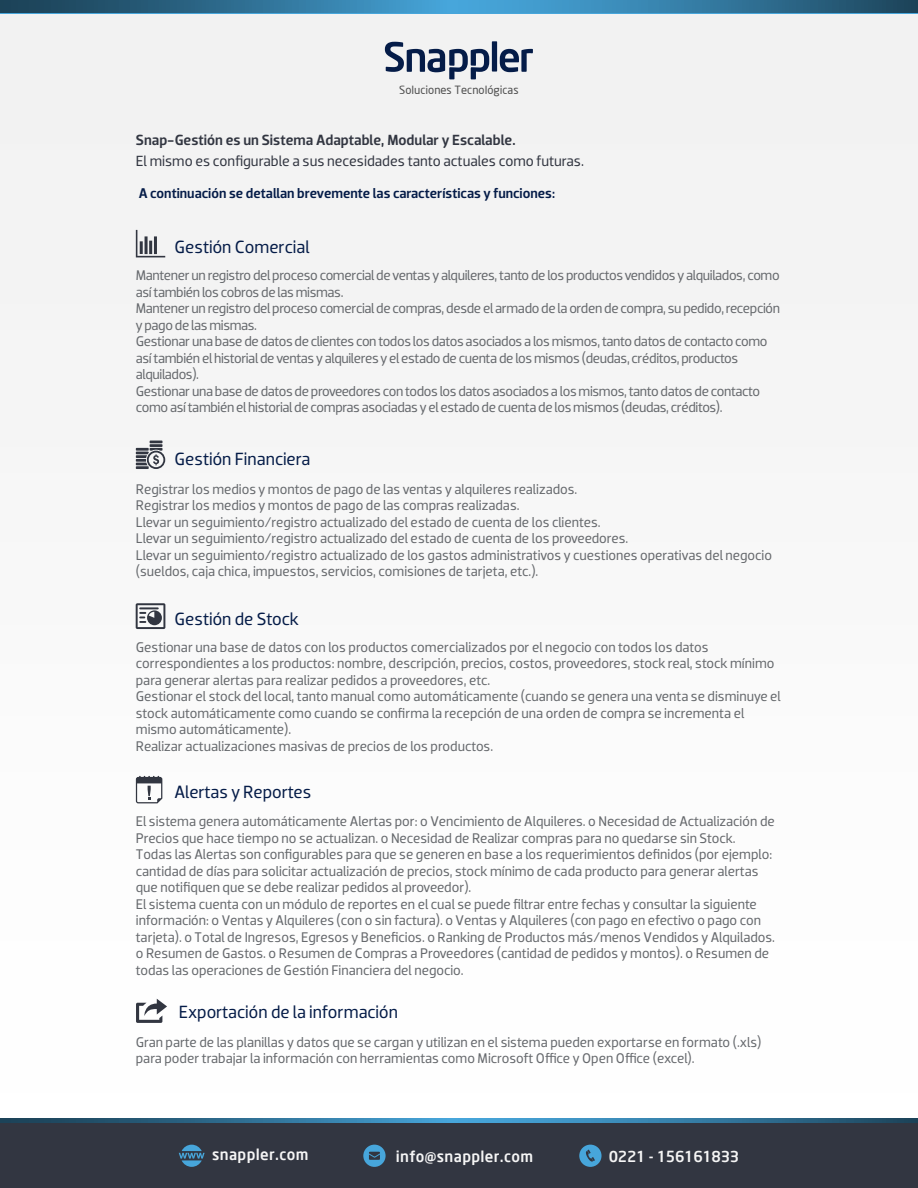
<style>
.page{position:relative;width:918px;height:1188px;background:#fff}
.page>*{position:absolute;margin:0;border:0;box-sizing:border-box;transform-origin:0 0}
.t1{font:18px "Dobra";color:#051c48}
.t2{font:15px "Dobra";color:#323641}
.t3{font:500 15px "Dobra";color:#323641}
.t4{font:500 15px "Neo Sans";letter-spacing:.025em;color:#f5f5f5}
.t5{font:500 15px "Neo Sans";letter-spacing:-.02em;color:#f5f5f5}
.t6{font:14.25px/16.5px "Dobra";color:#66696d}
.t7{font:14.25px/16.5px "Dobra";letter-spacing:-.025em;color:#66696d}
.t8{font:500 14.25px "Dobra";color:#051c48}
.t9{font:11.25px "Neo Sans";color:#4f4f4f}
</style>
<div class="page">
<div style="left:0;top:13px;width:918px;height:1105px;background:#f8f8f8"></div>
<svg style="left:385px;top:41px;width:148px;height:38px"></svg>
<svg style="left:0;top:12px;width:918px;height:1px"></svg>
<svg style="left:0;top:0;width:918px;height:12px;background:#31749a"></svg>
<svg style="left:0;top:1118px;width:918px;height:5px;background:#31749a"></svg>
<div style="left:0;top:1123px;width:918px;height:65px;background:#323641"></div>
<svg style="left:579px;top:1145px;width:23px;height:22px"></svg>
<svg style="left:179px;top:1145px;width:26px;height:22px"></svg>
<svg style="left:363px;top:1145px;width:23px;height:22px"></svg>
<svg style="left:136px;top:603px;width:29px;height:26px"></svg>
<svg style="left:136px;top:999px;width:31px;height:24px"></svg>
<svg style="left:136px;top:776px;width:26px;height:27px"></svg>
<svg style="left:136px;top:441px;width:29px;height:28px"></svg>
<svg style="left:136px;top:230px;width:29px;height:27px"></svg>
<p class="t9" style="left:399px;top:83px;width:121px">Soluciones Tecnológicas</p>
<p class="t3" style="left:136px;top:131px;width:381px">Snap-Gestión es un Sistema Adaptable, Modular y Escalable.</p>
<p class="t2" style="left:136px;top:152px;width:450px">El mismo es configurable a sus necesidades tanto actuales como futuras.</p>
<p class="t8" style="left:139px;top:185px;width:418px">A continuación se detallan brevemente las características y funciones:</p>
<p class="t1" style="left:175px;top:236px;width:136px">Gestión Comercial</p>
<p class="t7" style="left:136px;top:267px;width:646px">Mantener un registro del proceso comercial de ventas y alquileres, tanto de los productos vendidos y alquilados, como así también los cobros de las mismas.<br>Mantener un registro del proceso comercial de compras, desde el armado de la orden de compra, su pedido, recepción y pago de las mismas.<br>Gestionar una base de datos de clientes con todos los datos asociados a los mismos, tanto datos de contacto como así también el historial de ventas y alquileres y el estado de cuenta de los mismos (deudas, créditos, productos alquilados).<br>Gestionar una base de datos de proveedores con todos los datos asociados a los mismos, tanto datos de contacto como así también el historial de compras asociadas y el estado de cuenta de los mismos (deudas, créditos).</p>
<p class="t1" style="left:175px;top:448px;width:137px">Gestión Financiera</p>
<p class="t6" style="left:136px;top:481px;width:638px">Registrar los medios y montos de pago de las ventas y alquileres realizados.<br>Registrar los medios y montos de pago de las compras realizadas.<br>Llevar un seguimiento/registro actualizado del estado de cuenta de los clientes.<br>Llevar un seguimiento/registro actualizado del estado de cuenta de los proveedores.<br>Llevar un seguimiento/registro actualizado de los gastos administrativos y cuestiones operativas del negocio (sueldos, caja chica, impuestos, servicios, comisiones de tarjeta, etc.).</p>
<p class="t1" style="left:175px;top:608px;width:126px">Gestión de Stock</p>
<p class="t6" style="left:136px;top:639px;width:646px">Gestionar una base de datos con los productos comercializados por el negocio con todos los datos correspondientes a los productos: nombre, descripción, precios, costos, proveedores, stock real, stock mínimo para generar alertas para realizar pedidos a proveedores, etc.<br>Gestionar el stock del local, tanto manual como automáticamente (cuando se genera una venta se disminuye el stock automáticamente como cuando se confirma la recepción de una orden de compra se incrementa el mismo automáticamente).<br>Realizar actualizaciones masivas de precios de los productos.</p>
<p class="t1" style="left:175px;top:781px;width:138px">Alertas y Reportes</p>
<p class="t6" style="left:136px;top:813px;width:641px">El sistema genera automáticamente Alertas por: o Vencimiento de Alquileres. o Necesidad de Actualización de Precios que hace tiempo no se actualizan. o Necesidad de Realizar compras para no quedarse sin Stock.<br>Todas las Alertas son configurables para que se generen en base a los requerimientos definidos (por ejemplo: cantidad de días para solicitar actualización de precios, stock mínimo de cada producto para generar alertas que notifiquen que se debe realizar pedidos al proveedor).<br>El sistema cuenta con un módulo de reportes en el cual se puede filtrar entre fechas y consultar la siguiente información: o Ventas y Alquileres (con o sin factura). o Ventas y Alquileres (con pago en efectivo o pago con tarjeta). o Total de Ingresos, Egresos y Beneficios. o Ranking de Productos más/menos Vendidos y Alquilados. o Resumen de Gastos. o Resumen de Compras a Proveedores (cantidad de pedidos y montos). o Resumen de todas las operaciones de Gestión Financiera del negocio.</p>
<p class="t1" style="left:179px;top:1002px;width:221px">Exportación de la información</p>
<p class="t6" style="left:136px;top:1034px;width:627px">Gran parte de las planillas y datos que se cargan y utilizan en el sistema pueden exportarse en formato (.xls) para poder trabajar la información con herramientas como Microsoft Office y Open Office (excel).</p>
<p class="t4" style="left:212px;top:1145px;width:98px">snappler.com</p>
<p class="t4" style="left:396px;top:1147px;width:139px">info@snappler.com</p>
<p class="t5" style="left:609px;top:1147px;width:132px">0221 - 156161833</p>
</div>
